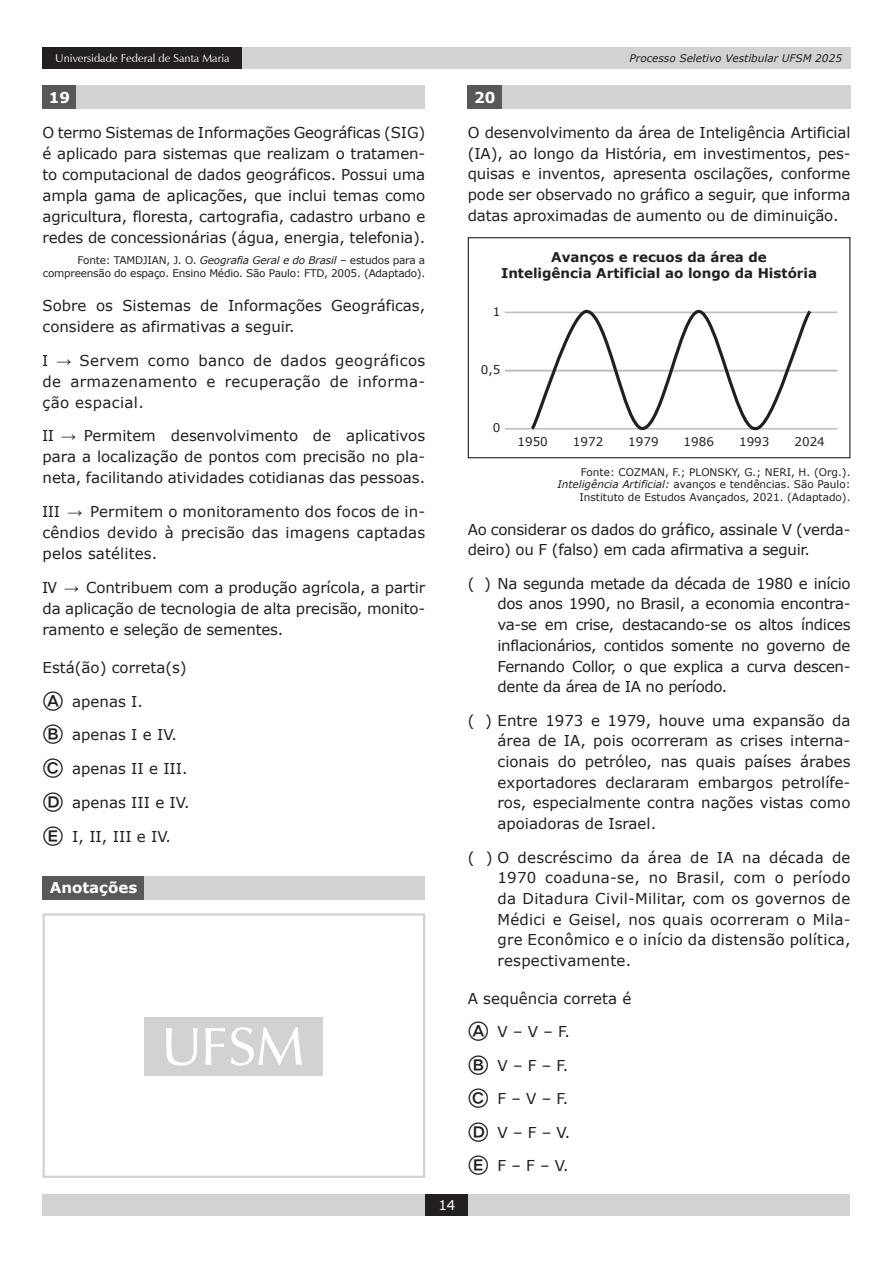
<style>
.page{position:relative;width:893px;height:1263px;background:#fff}
.page>*{position:absolute;margin:0;border:0;box-sizing:border-box;transform-origin:0 0}
.t1{font:15px/20.7px "Verdana";color:#231f20;text-align:justify}
.t2{font:15px/20.7px "Verdana";letter-spacing:-.02em;color:#231f20}
.t3{font:700 15px "Verdana";color:#fff}
.t4{font:700 13.5px/16.2px "Verdana";color:#231f20;text-align:center}
.t5{font:13.5px "Verdana";color:#fff}
.t6{font:12px "Verdana";color:#231f20}
.t7{font:11.25px "Zapf Humanist 601 BT";color:#fff}
.t8{font:10.5px/12.6px "Verdana";letter-spacing:-.01em;color:#231f20;text-align:right}
.t9{font:italic 10.5px "Verdana";color:#231f20}
.s1{font-style:italic}
.s2{font-family:"Tahoma"}
.s3{font-family:"Bundesbahn Pi Three";font-size:22.5px}
</style>
<div class="page">
<div style="left:234px;top:47px;width:616px;height:22px;background:#d1d2d4"></div>
<div style="left:43px;top:1194px;width:807px;height:22px;background:#d1d2d4"></div>
<div style="left:425px;top:1194px;width:43px;height:22px;background:#231f20"></div>
<div style="left:43px;top:47px;width:199px;height:22px;background:#231f20"></div>
<div style="left:43px;top:85px;width:34px;height:24px;background:#57585a"></div>
<div style="left:77px;top:85px;width:348px;height:24px;background:#d1d2d4"></div>
<div style="left:468px;top:85px;width:34px;height:24px;background:#57585a"></div>
<div style="left:502px;top:85px;width:348px;height:24px;background:#d1d2d4"></div>
<hr style="left:505px;top:428px;width:332px;height:2px;background:#bcbdc0">
<hr style="left:505px;top:312px;width:332px;height:1px;background:#bcbdc0">
<hr style="left:505px;top:370px;width:332px;height:1px;background:#bcbdc0">
<svg style="left:528px;top:309px;width:286px;height:122px"></svg>
<div style="left:468px;top:237px;width:382px;height:221px;border:1px solid #231f20"></div>
<div style="left:145px;top:1017px;width:178px;height:59px;background:#d1d2d4"></div>
<svg style="left:166px;top:1027px;width:136px;height:39px"></svg>
<div style="left:43px;top:913px;width:382px;height:265px;border:2px solid #d1d2d4"></div>
<div style="left:43px;top:876px;width:102px;height:23px;background:#57585a"></div>
<div style="left:145px;top:876px;width:280px;height:23px;background:#d1d2d4"></div>
<p class="t7" style="left:55px;top:51px;width:176px">Universidade Federal de Santa Maria</p>
<p class="t9" style="left:630px;top:51px;width:214px">Processo Seletivo Vestibular UFSM 2025</p>
<p class="t3" style="left:49px;top:87px;width:23px">19</p>
<p class="t1" style="left:43px;top:122px;width:384px">O termo Sistemas de Informações Geográficas (SIG) é aplicado para sistemas que realizam o tratamen&shy;to computacional de dados geográficos. Possui uma ampla gama de aplicações, que inclui temas como agricultura, floresta, cartografia, cadastro urbano e redes de concessionárias (água, energia, telefonia).</p>
<p class="t8" style="left:43px;top:254px;width:384px">Fonte: TAMDJIAN, J. O. <span class="s1">Geografia Geral e do Brasil</span> – estudos para a compreensão do espaço. Ensino Médio. São Paulo: FTD, 2005. (Adaptado).</p>
<p class="t1" style="left:43px;top:295px;width:384px">Sobre os Sistemas de Informações Geográficas, considere as afirmativas a seguir.</p>
<p class="t1" style="left:43px;top:349px;width:384px"><span class="s2">I →</span> Servem como banco de dados geográficos de armazenamento e recuperação de informa&shy;ção espacial.</p>
<p class="t1" style="left:43px;top:425px;width:384px"><span class="s2">II →</span> Permitem desenvolvimento de aplicativos para a localização de pontos com precisão no pla&shy;neta, facilitando atividades cotidianas das pessoas.</p>
<p class="t1" style="left:43px;top:501px;width:384px"><span class="s2">III →</span> Permitem o monitoramento dos focos de in&shy;cêndios devido à precisão das imagens captadas pelos satélites.</p>
<p class="t1" style="left:43px;top:577px;width:384px"><span class="s2">IV →</span> Contribuem com a produção agrícola, a partir da aplicação de tecnologia de alta precisão, monito&shy;ramento e seleção de sementes.</p>
<p class="t1" style="left:43px;top:657px;width:146px">Está(ão) correta(s)</p>
<p class="t1" style="left:43px;top:691px;width:102px"><span class="s3">A</span> apenas I.</p>
<p class="t1" style="left:43px;top:724px;width:136px"><span class="s3">B</span> apenas I e IV.</p>
<p class="t1" style="left:43px;top:758px;width:147px"><span class="s3">C</span> apenas II e III.</p>
<p class="t1" style="left:43px;top:792px;width:148px"><span class="s3">D</span> apenas III e IV.</p>
<p class="t1" style="left:43px;top:826px;width:130px"><span class="s3">E</span> I, II, III e IV.</p>
<p class="t3" style="left:474px;top:87px;width:23px">20</p>
<p class="t1" style="left:468px;top:122px;width:384px">O desenvolvimento da área de Inteligência Artificial (IA), ao longo da História, em investimentos, pes&shy;quisas e inventos, apresenta oscilações, conforme pode ser observado no gráfico a seguir, que informa datas aproximadas de aumento ou de diminuição.</p>
<p class="t4" style="left:501px;top:249px;width:318px">Avanços e recuos da área de<br>Inteligência Artificial ao longo da História</p>
<p class="t6" style="left:493px;top:303px;width:9px">1</p>
<p class="t6" style="left:481px;top:361px;width:21px">0,5</p>
<p class="t6" style="left:493px;top:419px;width:9px">0</p>
<p class="t6" style="left:517px;top:433px;width:32px">1950</p>
<p class="t6" style="left:573px;top:433px;width:32px">1972</p>
<p class="t6" style="left:628px;top:433px;width:32px">1979</p>
<p class="t6" style="left:684px;top:433px;width:32px">1986</p>
<p class="t6" style="left:739px;top:433px;width:32px">1993</p>
<p class="t6" style="left:794px;top:433px;width:32px">2024</p>
<p class="t8" style="left:557px;top:466px;width:295px">Fonte: COZMAN, F.; PLONSKY, G.; NERI, H. (Org.).<br><span class="s1">Inteligência Artificial:</span> avanços e tendências. São Paulo:<br>Instituto de Estudos Avançados, 2021. (Adaptado).</p>
<p class="t2" style="left:468px;top:519px;width:384px">Ao considerar os dados do gráfico, assinale V (verda&shy;deiro) ou F (falso) em cada afirmativa a seguir.</p>
<p class="t1" style="left:497px;top:573px;width:354px;text-indent:-30px">( ) Na segunda metade da década de 1980 e início dos anos 1990, no Brasil, a economia encontra&shy;va-se em crise, destacando-se os altos índices inflacionários, contidos somente no governo de Fernando Collor, o que explica a curva descen&shy;dente da área de IA no período.</p>
<p class="t1" style="left:497px;top:710px;width:354px;text-indent:-30px">( ) Entre 1973 e 1979, houve uma expansão da área de IA, pois ocorreram as crises interna&shy;cionais do petróleo, nas quais países árabes exportadores declararam embargos petrolífe&shy;ros, especialmente contra nações vistas como apoiadoras de Israel.</p>
<p class="t1" style="left:497px;top:847px;width:355px;text-indent:-30px">( ) O descréscimo da área de IA na década de 1970 coaduna-se, no Brasil, com o período da Ditadura Civil-Militar, com os governos de Médici e Geisel, nos quais ocorreram o Mila&shy;gre Econômico e o início da distensão política, respectivamente.</p>
<p class="t1" style="left:468px;top:988px;width:165px">A sequência correta é</p>
<p class="t1" style="left:468px;top:1021px;width:104px"><span class="s3">A</span> V – V – F.</p>
<p class="t1" style="left:468px;top:1055px;width:102px"><span class="s3">B</span> V – F – F.</p>
<p class="t1" style="left:468px;top:1088px;width:102px"><span class="s3">C</span> F – V – F.</p>
<p class="t1" style="left:468px;top:1122px;width:104px"><span class="s3">D</span> V – F – V.</p>
<p class="t1" style="left:468px;top:1155px;width:102px"><span class="s3">E</span> F – F – V.</p>
<p class="t3" style="left:50px;top:877px;width:89px">Anotações</p>
<p class="t5" style="left:438px;top:1196px;width:19px">14</p>
</div>
